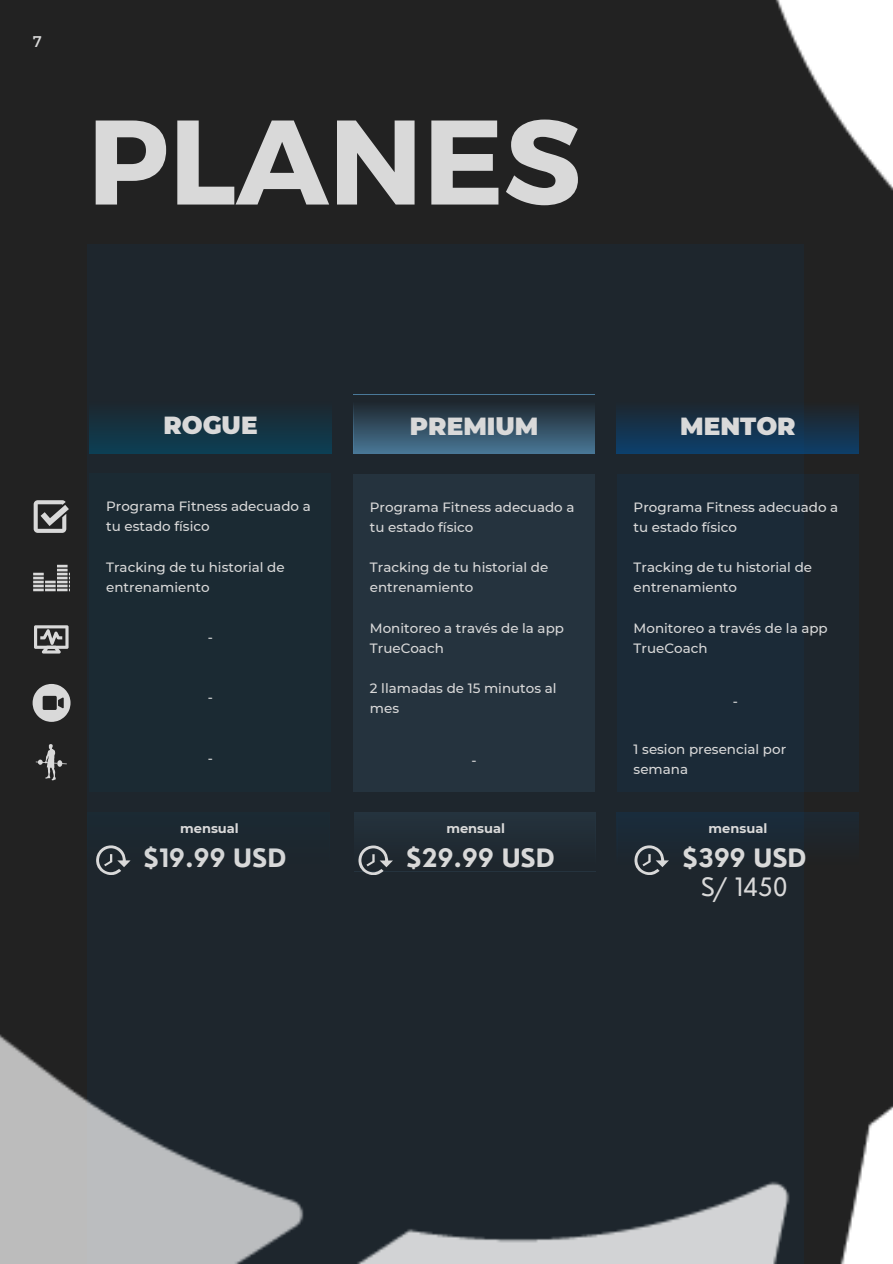
<style>
.page{position:relative;width:893px;height:1264px;background:#fff}
.page>*{position:absolute;margin:0;border:0;box-sizing:border-box;transform-origin:0 0}
.t1{font:700 120px "Montserrat";color:#d9d9d9}
.t2{font:700 24.75px "Nourd";color:#d9d9d9}
.t3{font:900 24.75px "Montserrat";color:#d9d9d9}
.t4{font:24.75px "Nourd";color:#d9d9d9}
.t5{font:15.45px "Montserrat";color:#d9d9d9}
.t6{font:500 13.5px/20.1px "Montserrat";color:#d9d9d9}
.t7{font:700 13.05px "Montserrat";color:#d9d9d9}
</style>
<div class="page">
<img style="left:0;top:0;width:892px;height:1263px">
<p class="t5" style="left:33px;top:31px;width:10px">7</p>
<h1 class="t1" style="left:87px;top:84px;width:495px">PLANES</h1>
<h2 class="t3" style="left:163px;top:410px;width:96px">ROGUE</h2>
<h2 class="t3" style="left:410px;top:411px;width:130px">PREMIUM</h2>
<h2 class="t3" style="left:680px;top:411px;width:117px">MENTOR</h2>
<p class="t6" style="left:106px;top:496px;width:206px">Programa Fitness adecuado a tu estado físico</p>
<p class="t6" style="left:106px;top:556px;width:180px">Tracking de tu historial de entrenamiento</p>
<p class="t6" style="left:208px;top:627px;width:7px">-</p>
<p class="t6" style="left:208px;top:687px;width:7px">-</p>
<p class="t6" style="left:370px;top:497px;width:206px">Programa Fitness adecuado a tu estado físico</p>
<p class="t6" style="left:370px;top:557px;width:180px">Tracking de tu historial de entrenamiento</p>
<p class="t6" style="left:370px;top:618px;width:195px">Monitoreo a través de la app<br>TrueCoach</p>
<p class="t6" style="left:370px;top:678px;width:188px">2 llamadas de 15 minutos al mes</p>
<p class="t6" style="left:633px;top:497px;width:206px">Programa Fitness adecuado a tu estado físico</p>
<p class="t6" style="left:633px;top:557px;width:180px">Tracking de tu historial de entrenamiento</p>
<p class="t6" style="left:633px;top:618px;width:195px">Monitoreo a través de la app<br>TrueCoach</p>
<p class="t6" style="left:732px;top:691px;width:7px">-</p>
<p class="t6" style="left:208px;top:748px;width:7px">-</p>
<p class="t6" style="left:471px;top:750px;width:7px">-</p>
<p class="t6" style="left:633px;top:739px;width:154px">1 sesion presencial por semana</p>
<p class="t7" style="left:180px;top:820px;width:60px">mensual</p>
<p class="t7" style="left:446px;top:820px;width:60px">mensual</p>
<p class="t7" style="left:708px;top:820px;width:60px">mensual</p>
<h2 class="t2" style="left:143px;top:842px;width:145px">$19.99 USD</h2>
<h2 class="t2" style="left:406px;top:842px;width:150px">$29.99 USD</h2>
<h2 class="t2" style="left:682px;top:842px;width:126px">$399 USD</h2>
<h2 class="t4" style="left:701px;top:871px;width:88px">S/ 1450</h2>
</div>
